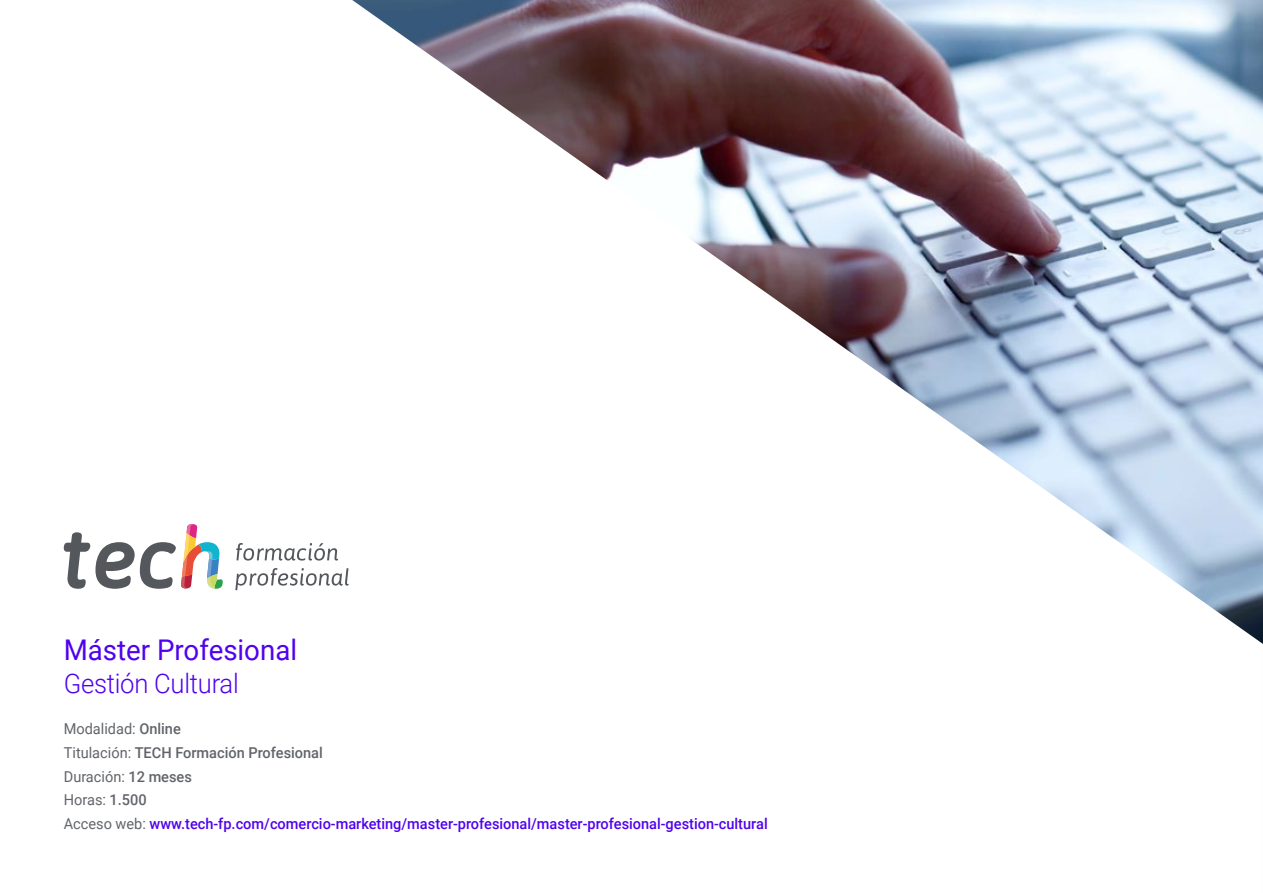
<style>
.page{position:relative;width:1263px;height:893px;background:#fff}
.page>*{position:absolute;margin:0;border:0;box-sizing:border-box;transform-origin:0 0}
.t1{font:28.5px "Roboto";color:#5002ee}
.t2{font:300 27px "Roboto";letter-spacing:-.01em;color:#5002ee;scale:.95 1}
.t3{font:500 15px/23.7px "Roboto";color:#5002ee}
.s1{font-weight:400;color:#61646a}
.s2{color:#61646a}
</style>
<div class="page">
<img style="left:352px;top:0;width:911px;height:644px">
<svg style="left:64px;top:524px;width:159px;height:65px"></svg>
<svg style="left:236px;top:543px;width:102px;height:18px"></svg>
<svg style="left:235px;top:568px;width:114px;height:22px"></svg>
<h1 class="t1" style="left:64px;top:630px;width:235px">Máster Profesional</h1>
<h2 class="t2" style="left:64px;top:665px;width:186px">Gestión Cultural</h2>
<p class="t3" style="left:64px;top:716px;width:705px"><span class="s1">Modalidad:</span> <span class="s2">Online<br></span><span class="s1">Titulación:</span> <span class="s2">TECH Formación Profesional<br></span><span class="s1">Duración:</span> <span class="s2">12 meses<br></span><span class="s1">Horas:</span> <span class="s2">1.500<br></span><span class="s1">Acceso web:</span> www.tech-fp.com/comercio-marketing/master-profesional/master-profesional-gestion-cultural</p>
</div>
